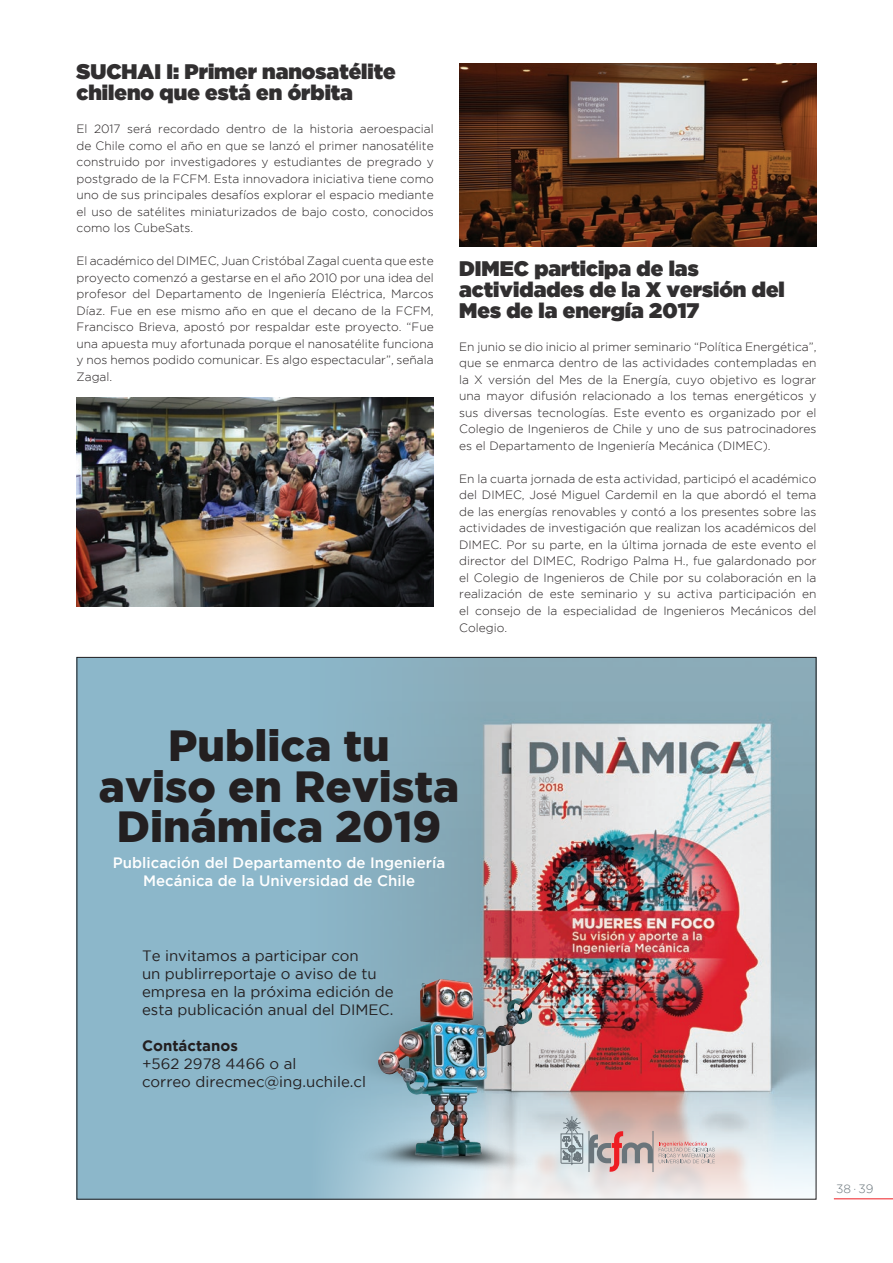
<style>
.page{position:relative;width:893px;height:1263px;background:#fff}
.page>*{position:absolute;margin:0;border:0;box-sizing:border-box;transform-origin:0 0}
.t1{font:900 43.5px/40.5px "Gotham";color:#231f20;text-align:center}
.t2{font:21px/21px "Gotham Ultra";color:#312f30}
.t3{font:15px/18px "Gotham";color:#231f20}
.t4{font:500 15px/18px "Gotham";color:#fff;text-align:center}
.t5{font:700 15px "Gotham";color:#231f20}
.t6{font:300 12px/16.5px "Gotham";color:#231f20;text-align:justify}
.t7{font:300 12px "Gotham";color:#6a757b}
</style>
<div class="page">
<hr style="left:834px;top:1198px;width:59px;height:1px;background:#ee1d23">
<img style="left:503px;top:659px;width:311px;height:538px">
<svg style="left:79px;top:659px;width:424px;height:538px;background:#8db4c5"></svg>
<hr style="left:653px;top:1131px;width:1px;height:41px;background:#6a757b">
<svg style="left:589px;top:1130px;width:64px;height:42px;background:#bfa2a1"></svg>
<svg style="left:560px;top:1116px;width:23px;height:49px"></svg>
<svg style="left:659px;top:1141px;width:56px;height:22px"></svg>
<img style="left:359px;top:1124px;width:198px;height:60px">
<img style="left:334px;top:1128px;width:196px;height:49px">
<img style="left:378px;top:973px;width:172px;height:122px">
<img style="left:459px;top:64px;width:357px;height:182px">
<img style="left:77px;top:397px;width:357px;height:209px">
<h2 class="t2" style="left:77px;top:61px;width:321px">SUCHAI I: Primer nanosatélite chileno que está en órbita</h2>
<p class="t6" style="left:77px;top:120px;width:359px">El 2017 será recordado dentro de la historia aeroespacial de Chile como el año en que se lanzó el primer nanosatélite construido por investigadores y estudiantes de pregrado y postgrado de la FCFM. Esta innovadora iniciativa tiene como uno de sus principales desafíos explorar el espacio mediante el uso de satélites miniaturizados de bajo costo, conocidos como los CubeSats.</p>
<p class="t6" style="left:77px;top:252px;width:359px">El académico del DIMEC, Juan Cristóbal Zagal cuenta que este proyecto comenzó a gestarse en el año 2010 por una idea del profesor del Departamento de Ingeniería Eléctrica, Marcos Díaz. Fue en ese mismo año en que el decano de la FCFM, Francisco Brieva, apostó por respaldar este proyecto. “Fue una apuesta muy afortunada porque el nanosatélite funciona y nos hemos podido comunicar. Es algo espectacular”, señala Zagal.</p>
<h2 class="t2" style="left:459px;top:258px;width:327px">DIMEC participa de las actividades de la X versión del<br>Mes de la energía 2017</h2>
<p class="t6" style="left:459px;top:338px;width:359px">En junio se dio inicio al primer seminario “Política Energética”, que se enmarca dentro de las actividades contempladas en la X versión del Mes de la Energía, cuyo objetivo es lograr una mayor difusión relacionado a los temas energéticos y sus diversas tecnologías. Este evento es organizado por el Colegio de Ingenieros de Chile y uno de sus patrocinadores es el Departamento de Ingeniería Mecánica (DIMEC).</p>
<p class="t6" style="left:459px;top:470px;width:359px">En la cuarta jornada de esta actividad, participó el académico del DIMEC, José Miguel Cardemil en la que abordó el tema de las energías renovables y contó a los presentes sobre las actividades de investigación que realizan los académicos del DIMEC. Por su parte, en la última jornada de este evento el director del DIMEC, Rodrigo Palma H., fue galardonado por el Colegio de Ingenieros de Chile por su colaboración en la realización de este seminario y su activa participación en el consejo de la especialidad de Ingenieros Mecánicos del Colegio.</p>
<h1 class="t1" style="left:99px;top:724px;width:362px">Publica tu<br>aviso en Revista<br>Dinámica 2019</h1>
<p class="t4" style="left:113px;top:853px;width:334px">Publicación del Departamento de Ingeniería<br>Mecánica de la Universidad de Chile</p>
<p class="t3" style="left:142px;top:947px;width:253px">Te invitamos a participar con<br>un publirreportaje o aviso de tu empresa en la próxima edición de esta publicación anual del DIMEC.</p>
<p class="t5" style="left:142px;top:1037px;width:97px">Contáctanos</p>
<p class="t3" style="left:142px;top:1055px;width:226px">+562 2978 4466 o al<br>correo direcmec@ing.uchile.cl</p>
<p class="t7" style="left:836px;top:1182px;width:39px">38·39</p>
</div>
